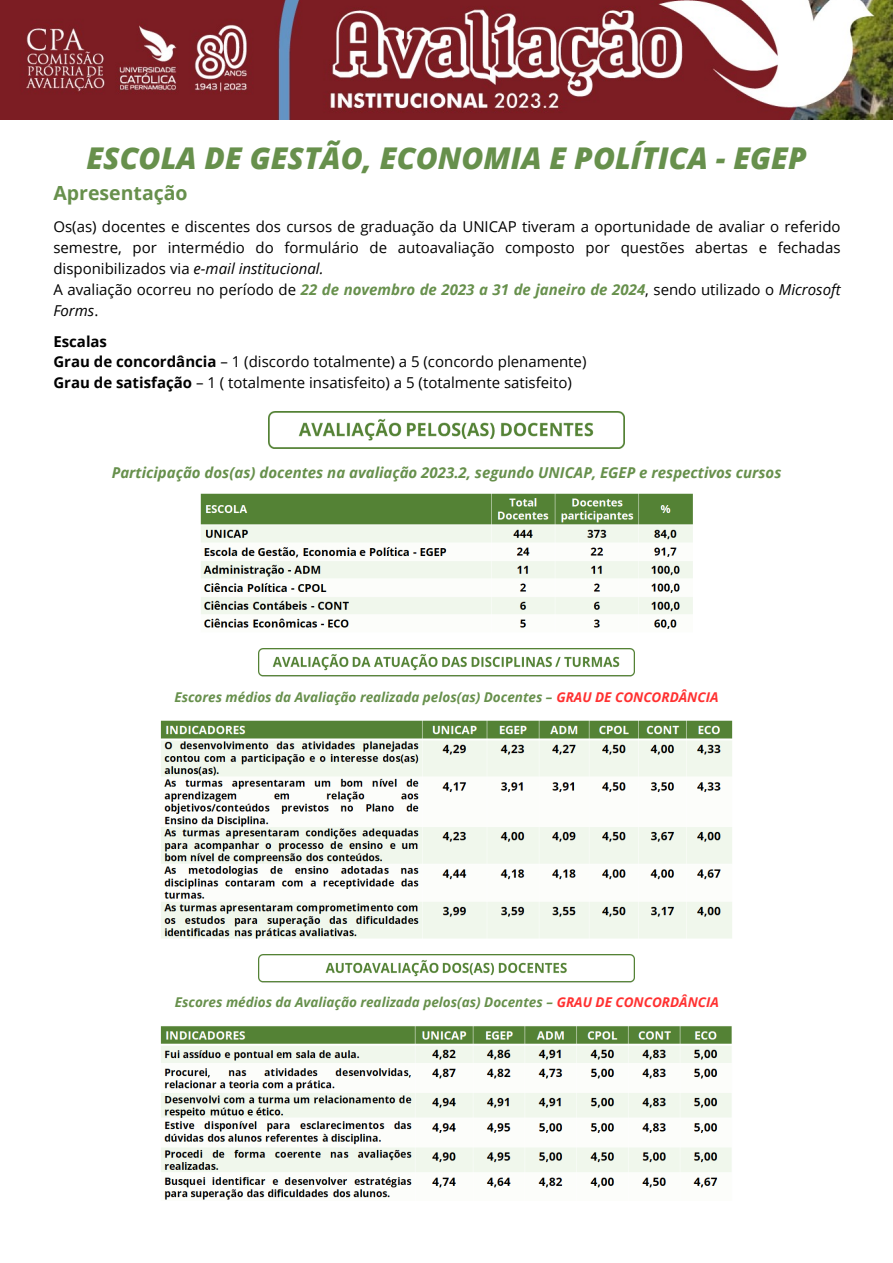
<style>
.page{position:relative;width:893px;height:1263px;background:#fff}
.page>*{position:absolute;margin:0;border:0;box-sizing:border-box;transform-origin:0 0}
.t1{font:italic 800 30px "Open Sans";color:#67904c}
.t2{font:700 19.5px "Open Sans";color:#67904c}
.t3{font:15px/20.9px "Open Sans";color:#000;text-align:justify}
.t4{font:italic 700 15px "Open Sans";color:#67904c}
.t5{font:700 15px "Open Sans";color:#000}
.t6{font:italic 700 13.5px "Open Sans";color:#67904c}
.s1{font-style:italic}
.s2{font-weight:700;font-style:italic;color:#67904c}
.s3{font-weight:700}
.s4{color:#ff3131}
</style>
<div class="page">
<img style="left:0;top:0;width:893px;height:120px">
<img style="left:269px;top:411px;width:355px;height:38px">
<img style="left:259px;top:649px;width:375px;height:28px">
<img style="left:259px;top:954px;width:375px;height:29px">
<img style="left:201px;top:493px;width:491px;height:136px">
<img style="left:160px;top:720px;width:572px;height:219px">
<img style="left:160px;top:1026px;width:572px;height:174px">
<p class="t1" style="left:86px;top:137px;width:722px">ESCOLA DE GESTÃO, ECONOMIA E POLÍTICA - EGEP</p>
<p class="t2" style="left:53px;top:179px;width:136px">Apresentação</p>
<h3 class="t3" style="left:53px;top:216px;width:788px">Os(as) docentes e discentes dos cursos de graduação da UNICAP tiveram a oportunidade de avaliar o referido semestre, por intermédio do formulário de autoavaliação composto por questões abertas e fechadas disponibilizados via <span class="s1">e-mail institucional.</span></h3>
<p class="t3" style="left:53px;top:279px;width:788px">A avaliação ocorreu no período de <span class="s2">22 de novembro de 2023 a 31 de janeiro de 2024</span>, sendo utilizado o <span class="s1">Microsoft<br>Forms</span>.</p>
<p class="t5" style="left:53px;top:331px;width:55px">Escalas</p>
<h3 class="t3" style="left:53px;top:351px;width:534px"><span class="s3">Grau de concordância</span> – 1 (discordo totalmente) a 5 (concordo plenamente)</h3>
<p class="t3" style="left:53px;top:372px;width:520px"><span class="s3">Grau de satisfação</span> – 1 ( totalmente insatisfeito) a 5 (totalmente satisfeito)</p>
<h3 class="t4" style="left:112px;top:462px;width:671px">Participação dos(as) docentes na avaliação 2023.2, segundo UNICAP, EGEP e respectivos cursos</h3>
<p class="t6" style="left:174px;top:687px;width:545px">Escores médios da Avaliação realizada pelos(as) Docentes – <span class="s4">GRAU DE CONCORDÂNCIA</span></p>
<p class="t6" style="left:175px;top:993px;width:545px">Escores médios da Avaliação realizada pelos(as) Docentes – <span class="s4">GRAU DE CONCORDÂNCIA</span></p>
</div>
